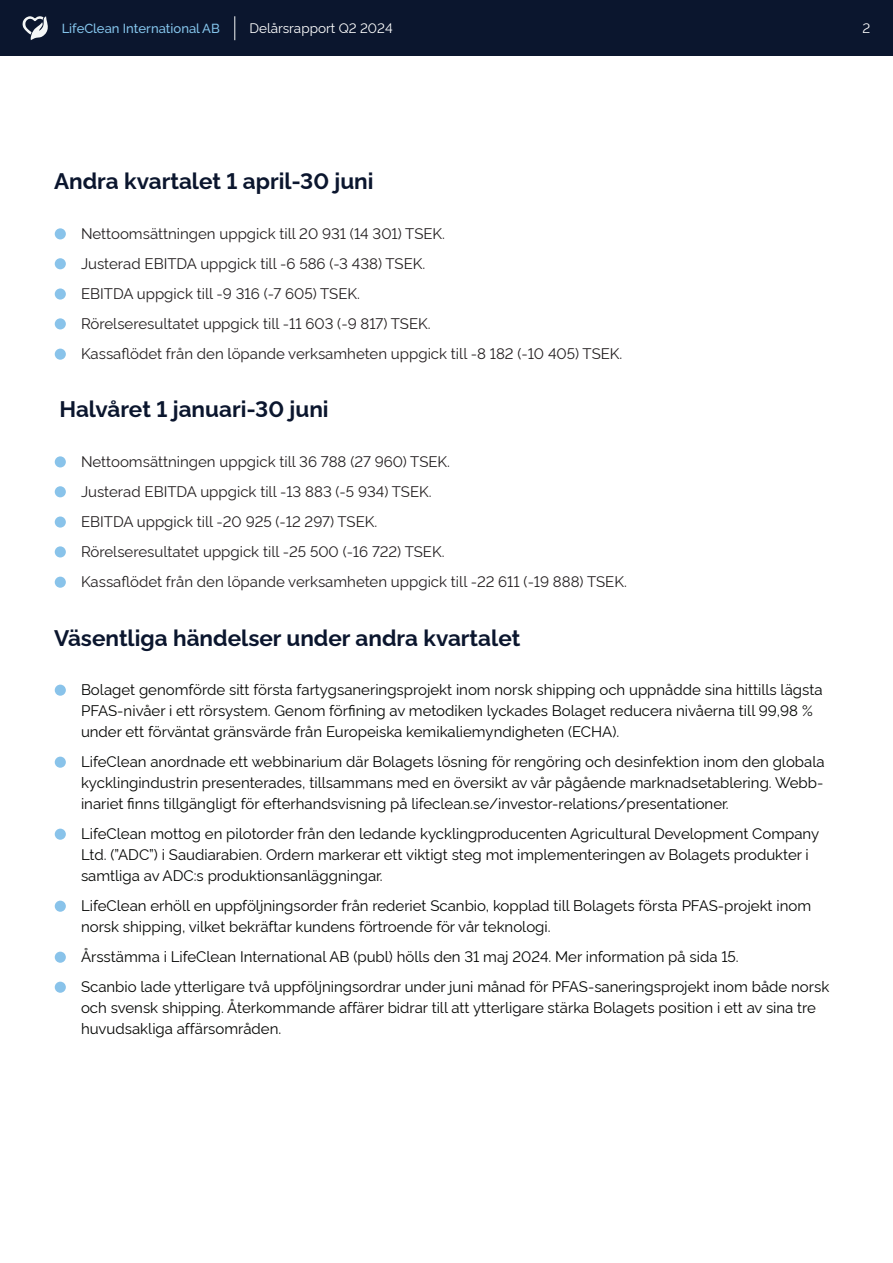
<style>
.page{position:relative;width:893px;height:1263px;background:#fff}
.page>*{position:absolute;margin:0;border:0;box-sizing:border-box;transform-origin:0 0}
.t1{font:700 22.5px "Rawline";color:#0b162e}
.t2{font:15px/21px "Rawline";color:#040503}
.t3{font:15px "Rawline";color:#231f20}
.t4{font:13.5px "Rawline";color:#fff}
.t5{font:500 13.05px "Raleway";color:#84c4eb}
</style>
<div class="page">
<div style="left:0;top:0;width:893px;height:55px;background:#0b162e"></div>
<svg style="left:23px;top:16px;width:25px;height:24px"></svg>
<svg style="left:234px;top:16px;width:1px;height:24px"></svg>
<div style="left:55px;top:228px;width:11px;height:11px;background:#89c3ea;border-radius:50%"></div>
<div style="left:55px;top:258px;width:11px;height:11px;background:#89c3ea;border-radius:50%"></div>
<div style="left:55px;top:288px;width:11px;height:12px;background:#89c3ea;border-radius:50%"></div>
<div style="left:55px;top:318px;width:11px;height:11px;background:#89c3ea;border-radius:50%"></div>
<div style="left:55px;top:349px;width:11px;height:11px;background:#89c3ea;border-radius:50%"></div>
<div style="left:55px;top:685px;width:11px;height:11px;background:#89c3ea;border-radius:50%"></div>
<div style="left:55px;top:757px;width:11px;height:11px;background:#89c3ea;border-radius:50%"></div>
<div style="left:55px;top:829px;width:11px;height:11px;background:#89c3ea;border-radius:50%"></div>
<div style="left:55px;top:901px;width:11px;height:11px;background:#89c3ea;border-radius:50%"></div>
<div style="left:55px;top:952px;width:11px;height:11px;background:#89c3ea;border-radius:50%"></div>
<div style="left:55px;top:456px;width:11px;height:11px;background:#89c3ea;border-radius:50%"></div>
<div style="left:55px;top:486px;width:11px;height:11px;background:#89c3ea;border-radius:50%"></div>
<div style="left:55px;top:516px;width:11px;height:12px;background:#89c3ea;border-radius:50%"></div>
<div style="left:55px;top:546px;width:11px;height:11px;background:#89c3ea;border-radius:50%"></div>
<div style="left:55px;top:577px;width:11px;height:11px;background:#89c3ea;border-radius:50%"></div>
<div style="left:55px;top:982px;width:11px;height:11px;background:#89c3ea;border-radius:50%"></div>
<p class="t5" style="left:62px;top:21px;width:160px">LifeClean International AB</p>
<p class="t4" style="left:249px;top:17px;width:145px">Delårsrapport Q2 2024</p>
<p class="t4" style="left:863px;top:17px;width:9px">2</p>
<p class="t1" style="left:54px;top:164px;width:321px">Andra kvartalet 1 april-30 juni</p>
<p class="t3" style="left:81px;top:222px;width:366px">Nettoomsättningen uppgick till 20 931 (14 301) TSEK.</p>
<p class="t3" style="left:81px;top:252px;width:346px">Justerad EBITDA uppgick till -6 586 (-3 438) TSEK.</p>
<p class="t3" style="left:81px;top:282px;width:280px">EBITDA uppgick till -9 316 (-7 605) TSEK.</p>
<p class="t3" style="left:81px;top:312px;width:351px">Rörelseresultatet uppgick till -11 603 (-9 817) TSEK.</p>
<p class="t3" style="left:81px;top:342px;width:543px">Kassaflödet från den löpande verksamheten uppgick till -8 182 (-10 405) TSEK.</p>
<p class="t1" style="left:59px;top:392px;width:271px">Halvåret 1 januari-30 juni</p>
<p class="t3" style="left:81px;top:450px;width:371px">Nettoomsättningen uppgick till 36 788 (27 960) TSEK.</p>
<p class="t3" style="left:81px;top:480px;width:352px">Justerad EBITDA uppgick till -13 883 (-5 934) TSEK.</p>
<p class="t3" style="left:81px;top:510px;width:298px">EBITDA uppgick till -20 925 (-12 297) TSEK.</p>
<p class="t3" style="left:81px;top:540px;width:365px">Rörelseresultatet uppgick till -25 500 (-16 722) TSEK.</p>
<p class="t3" style="left:81px;top:570px;width:547px">Kassaflödet från den löpande verksamheten uppgick till -22 611 (-19 888) TSEK.</p>
<p class="t1" style="left:54px;top:620px;width:468px">Väsentliga händelser under andra kvartalet</p>
<p class="t2" style="left:81px;top:678px;width:743px">Bolaget genomförde sitt första fartygsaneringsprojekt inom norsk shipping och uppnådde sina hittills lägsta<br>PFAS-nivåer i ett rörsystem. Genom förfining av metodiken lyckades Bolaget reducera nivåerna till 99,98 % under ett förväntat gränsvärde från Europeiska kemikaliemyndigheten (ECHA).</p>
<p class="t2" style="left:81px;top:750px;width:745px;text-align:justify">LifeClean anordnade ett webbinarium där Bolagets lösning för rengöring och desinfektion inom den globala kycklingindustrin presenterades, tillsammans med en översikt av vår pågående marknadsetablering. Webb&shy;inariet finns tillgängligt för efterhandsvisning på lifeclean.se/investor-relations/presentationer.</p>
<p class="t2" style="left:81px;top:822px;width:740px">LifeClean mottog en pilotorder från den ledande kycklingproducenten Agricultural Development Company<br>Ltd. (”ADC”) i Saudiarabien. Ordern markerar ett viktigt steg mot implementeringen av Bolagets produkter i samtliga av ADC:s produktionsanläggningar.</p>
<p class="t2" style="left:81px;top:894px;width:732px">LifeClean erhöll en uppföljningsorder från rederiet Scanbio, kopplad till Bolagets första PFAS-projekt inom norsk shipping, vilket bekräftar kundens förtroende för vår teknologi.</p>
<p class="t2" style="left:81px;top:945px;width:659px">Årsstämma i LifeClean International AB (publ) hölls den 31 maj 2024. Mer information på sida 15.</p>
<p class="t2" style="left:81px;top:975px;width:750px">Scanbio lade ytterligare två uppföljningsordrar under juni månad för PFAS-saneringsprojekt inom både norsk och svensk shipping. Återkommande affärer bidrar till att ytterligare stärka Bolagets position i ett av sina tre huvudsakliga affärsområden.</p>
</div>
